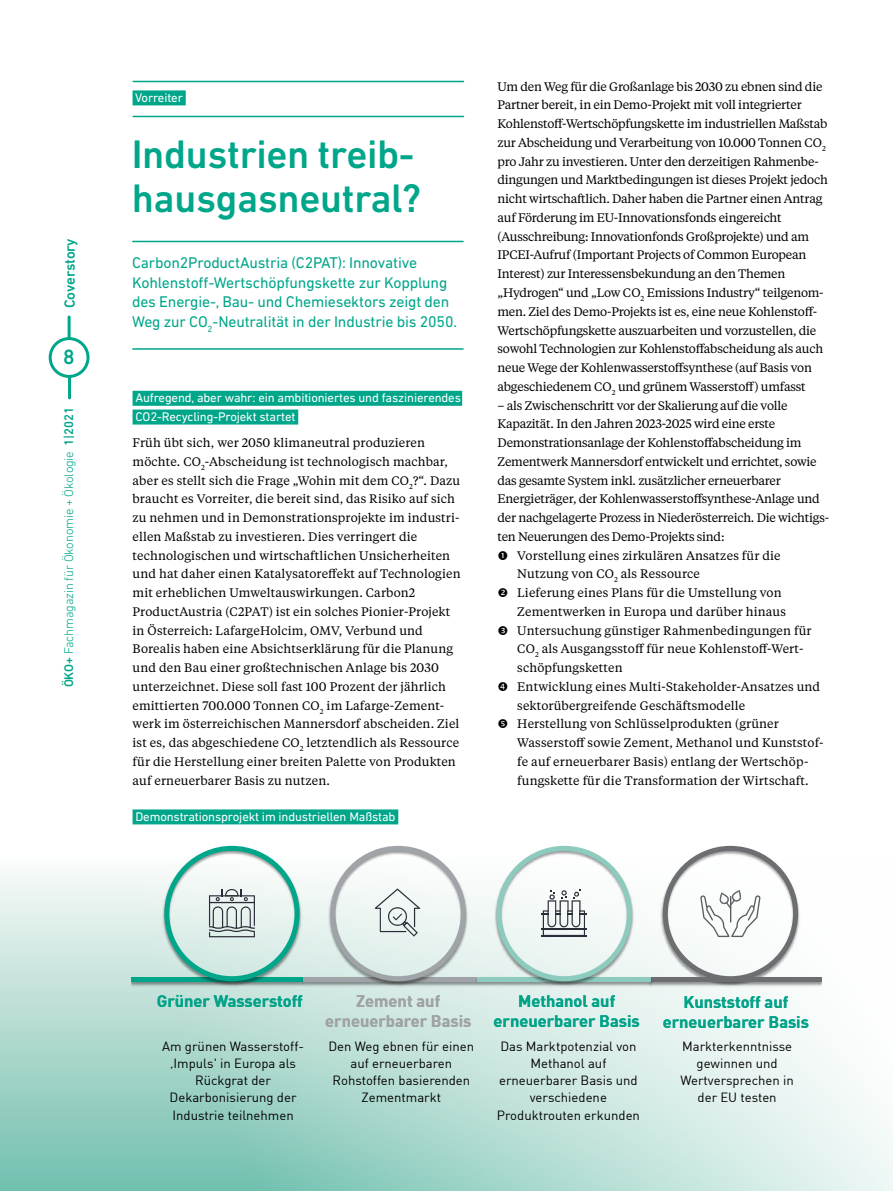
<style>
.page{position:relative;width:893px;height:1191px;background:#fff}
.page>*{position:absolute;margin:0;border:0;box-sizing:border-box;transform-origin:0 0}
.t1{font:500 40.5px/43.5px "DIN Next LT Pro";letter-spacing:-.01em;color:#00a68a}
.t2{font:500 21px "DIN Next LT Pro";color:#00a68a}
.t3{font:700 16.35px/19.6px "DIN";color:#03a389;text-align:center}
.t4{font:700 16.35px/19.6px "DIN";color:#a0a3a7;text-align:center}
.t5{font:15.75px/19.5px "DIN Next LT Pro";letter-spacing:-.01em;color:#00a68a}
.t6{font:500 15px "DIN Next LT Pro";letter-spacing:-.01em;color:#00a68a}
.t7{font:13.05px/17.2px "DIN";color:#000;text-align:center}
.t8{font:12.75px/18.8px "DIN Next LT Pro";letter-spacing:-.01em;color:#fff}
.t9{font:300 12.75px "DIN Next LT Pro";letter-spacing:-.01em;color:#00a68a}
.t10{font:12.3px/18.8px "Tiempos Text";letter-spacing:.005em;color:#000}
.t11{font:12.3px/18.8px "Tiempos Text";letter-spacing:-.02em;color:#000}
.s1{font-weight:500}
</style>
<div class="page">
<svg style="left:0;top:873px;width:893px;height:318px"></svg>
<div style="left:49px;top:337px;width:41px;height:41px;border:3px solid #00a68a;border-radius:50%"></div>
<hr style="left:68px;top:317px;width:3px;height:21px;background:#00a68a">
<hr style="left:68px;top:377px;width:3px;height:21px;background:#00a68a">
<hr style="left:133px;top:116px;width:330px;height:1px;background:#00a68a">
<hr style="left:133px;top:241px;width:330px;height:1px;background:#00a68a">
<hr style="left:133px;top:348px;width:330px;height:2px;background:#00a68a">
<div style="left:133px;top:90px;width:53px;height:15px;background:#00a68a"></div>
<hr style="left:133px;top:81px;width:330px;height:1px;background:#00a68a">
<div style="left:133px;top:391px;width:329px;height:15px;background:#00a68a"></div>
<div style="left:133px;top:409px;width:165px;height:15px;background:#00a68a"></div>
<div style="left:133px;top:809px;width:265px;height:15px;background:#00a68a"></div>
<img style="left:659px;top:845px;width:143px;height:131px">
<img style="left:132px;top:976px;width:167px;height:12px">
<hr style="left:132px;top:977px;width:171px;height:4px;background:#00a68a">
<img style="left:655px;top:976px;width:166px;height:12px">
<hr style="left:650px;top:977px;width:171px;height:4px;background:#6d6e71">
<img style="left:299px;top:976px;width:174px;height:12px">
<hr style="left:303px;top:977px;width:174px;height:4px;background:#a0a3a7">
<img style="left:473px;top:976px;width:182px;height:12px">
<hr style="left:477px;top:977px;width:174px;height:4px;background:#8ccbbd">
<svg style="left:663px;top:846px;width:135px;height:131px"></svg>
<img style="left:493px;top:845px;width:143px;height:142px">
<img style="left:327px;top:845px;width:142px;height:142px">
<img style="left:161px;top:845px;width:142px;height:142px">
<svg style="left:164px;top:846px;width:136px;height:135px"></svg>
<svg style="left:497px;top:846px;width:135px;height:135px"></svg>
<svg style="left:330px;top:846px;width:136px;height:135px"></svg>
<p class="t6" style="left:61px;top:308px;width:72px;rotate:-90deg">Coverstory</p>
<h2 class="t2" style="left:63px;top:345px;width:13px">8</h2>
<p class="t9" style="left:61px;top:687px;width:282px;rotate:-90deg"><span class="s1">ÖKO+</span> Fachmagazin für Ökonomie + Ökologie <span class="s1">1|2021</span></p>
<p class="t8" style="left:135px;top:88px;width:49px">Vorreiter</p>
<h1 class="t1" style="left:132px;top:132px;width:291px">Industrien treib&shy;hausgasneutral?</h1>
<p class="t5" style="left:132px;top:253px;width:327px">Carbon2ProductAustria (C2PAT): Innovative Kohlenstoff-Wertschöpfungskette zur Kopplung des Energie-, Bau- und Chemiesektors zeigt den Weg zur CO<sub>2</sub>-Neutralität in der Industrie bis 2050.</p>
<p class="t8" style="left:135px;top:388px;width:327px">Aufregend, aber wahr: ein ambitioniertes und faszinierendes<br>CO2-Recycling-Projekt startet</p>
<p class="t10" style="left:133px;top:433px;width:330px">Früh übt sich, wer 2050 klimaneutral produzieren möchte. CO<sub>2</sub>-Abscheidung ist technologisch machbar, aber es stellt sich die Frage „Wohin mit dem CO<sub>2</sub>?“. Dazu braucht es Vorreiter, die bereit sind, das Risiko auf sich zu nehmen und in Demonstrationsprojekte im industri&shy;ellen Maßstab zu investieren. Dies verringert die technologischen und wirtschaftlichen Unsicherheiten und hat daher einen Katalysatoreffekt auf Technologien mit erheblichen Umweltauswirkungen. Carbon2<br>ProductAustria (C2PAT) ist ein solches Pionier-Projekt in Österreich: LafargeHolcim, OMV, Verbund und Borealis haben eine Absichtserklärung für die Planung und den Bau einer großtechnischen Anlage bis 2030 unterzeichnet. Diese soll fast 100 Prozent der jährlich emittierten 700.000 Tonnen CO<sub>2</sub> im Lafarge-Zement&shy;werk im österreichischen Mannersdorf abscheiden. Ziel ist es, das abgeschiedene CO<sub>2</sub> letztendlich als Ressource für die Herstellung einer breiten Palette von Produkten auf erneuerbarer Basis zu nutzen.</p>
<p class="t8" style="left:135px;top:807px;width:261px">Demonstrationsprojekt im industriellen Maßstab</p>
<p class="t11" style="left:497px;top:76px;width:332px">Um den Weg für die Großanlage bis 2030 zu ebnen sind die Partner bereit, in ein Demo-Projekt mit voll integrierter Kohlenstoff-Wertschöpfungskette im industriellen Maßstab zur Abscheidung und Verarbeitung von 10.000 Tonnen CO<sub>2 </sub>pro Jahr zu investieren. Unter den derzeitigen Rahmenbe&shy;dingungen und Marktbedingungen ist dieses Projekt jedoch nicht wirtschaftlich. Daher haben die Partner einen Antrag auf Förderung im EU-Innovationsfonds eingereicht (Ausschreibung: Innovationfonds Großprojekte) und am IPCEI-Aufruf (Important Projects of Common European Interest) zur Interessensbekundung an den Themen „Hydrogen“ und „Low CO<sub>2</sub> Emissions Industry“ teilgenom&shy;men. Ziel des Demo-Projekts ist es, eine neue Kohlenstoff-Wertschöpfungskette auszuarbeiten und vorzustellen, die sowohl Technologien zur Kohlenstoffabscheidung als auch neue Wege der Kohlenwasserstoffsynthese (auf Basis von abgeschiedenem CO<sub>2</sub> und grünem Wasserstoff) umfasst</p>
<p class="t11" style="left:497px;top:395px;width:291px">– als Zwischenschritt vor der Skalierung auf die volle</p>
<p class="t11" style="left:497px;top:414px;width:279px">Kapazität. In den Jahren 2023-2025 wird eine erste</p>
<p class="t11" style="left:497px;top:433px;width:305px">Demonstrationsanlage der Kohlenstoffabscheidung im</p>
<p class="t11" style="left:497px;top:451px;width:321px">Zementwerk Mannersdorf entwickelt und errichtet, sowie</p>
<p class="t11" style="left:497px;top:470px;width:285px">das gesamte System inkl. zusätzlicher erneuerbarer</p>
<p class="t11" style="left:497px;top:489px;width:324px">Energieträger, der Kohlenwasserstoffsynthese-Anlage und</p>
<p class="t11" style="left:497px;top:508px;width:333px">der nachgelagerte Prozess in Niederösterreich. Die wichtigs-</p>
<p class="t11" style="left:497px;top:526px;width:228px">ten Neuerungen des Demo-Projekts sind:</p>
<p class="t10" style="left:517px;top:545px;width:265px">Vorstellung eines zirkulären Ansatzes für die</p>
<p class="t10" style="left:517px;top:564px;width:184px">Nutzung von CO<sub>2</sub> als Ressource</p>
<p class="t10" style="left:517px;top:583px;width:266px">Lieferung eines Plans für die Umstellung von</p>
<p class="t10" style="left:517px;top:601px;width:270px">Zementwerken in Europa und darüber hinaus</p>
<p class="t10" style="left:517px;top:620px;width:296px">Untersuchung günstiger Rahmenbedingungen für</p>
<p class="t10" style="left:517px;top:639px;width:288px">CO<sub>2</sub> als Ausgangsstoff für neue Kohlenstoff-Wert-</p>
<p class="t10" style="left:517px;top:658px;width:107px">schöpfungsketten</p>
<p class="t10" style="left:517px;top:676px;width:304px">Entwicklung eines Multi-Stakeholder-Ansatzes und</p>
<p class="t10" style="left:517px;top:695px;width:229px">sektorübergreifende Geschäftsmodelle</p>
<p class="t10" style="left:517px;top:714px;width:263px">Herstellung von Schlüsselprodukten (grüner</p>
<p class="t10" style="left:517px;top:733px;width:308px">Wasserstoff sowie Zement, Methanol und Kunststof-</p>
<p class="t10" style="left:517px;top:751px;width:293px">fe auf erneuerbarer Basis) entlang der Wertschöp-</p>
<p class="t10" style="left:517px;top:770px;width:293px">fungskette für die Transformation der Wirtschaft.</p>
<h3 class="t3" style="left:157px;top:991px;width:148px">Grüner Wasserstoff</h3>
<h3 class="t4" style="left:325px;top:991px;width:148px">Zement auf erneuerbarer Basis</h3>
<h3 class="t3" style="left:494px;top:991px;width:148px">Methanol auf erneuerbarer Basis</h3>
<h3 class="t3" style="left:663px;top:991px;width:148px">Kunststoff auf erneuerbarer Basis</h3>
<p class="t7" style="left:162px;top:1037px;width:143px">Am grünen Wasserstoff-‚Impuls' in Europa als<br>Rückgrat der<br>Dekarbonisierung der<br>Industrie teilnehmen</p>
<p class="t7" style="left:328px;top:1037px;width:147px">Den Weg ebnen für einen auf erneuerbaren<br>Rohstoffen basierenden<br>Zementmarkt</p>
<p class="t7" style="left:497px;top:1037px;width:145px">Das Marktpotenzial von<br>Methanol auf erneuerbarer Basis und verschiedene<br>Produktrouten erkunden</p>
<p class="t7" style="left:680px;top:1037px;width:115px">Markterkenntnisse gewinnen und<br>Wertversprechen in der EU testen</p>
</div>
